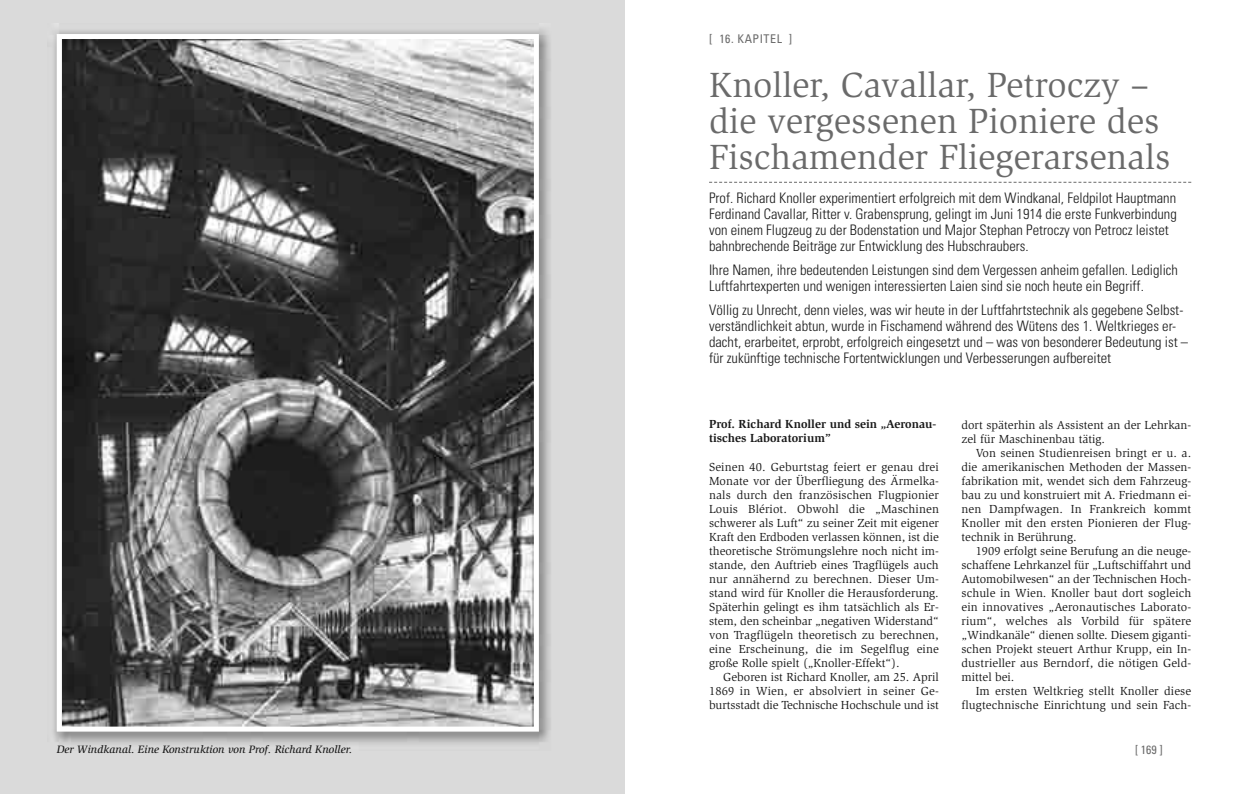
<style>
.page{position:relative;width:1248px;height:794px;background:#fff}
.page>*{position:absolute;margin:0;border:0;box-sizing:border-box;transform-origin:0 0}
.t1{font:36px/36px "Slimbach";color:#6a6a6a}
.t2{font:300 condensed 14.5px/16px "Univers";color:#191919}
.t3{font:12px "Slimbach";color:#191919}
.t4{font:700 12px/14px "Slimbach";color:#191919}
.t5{font:condensed 12px "Univers";letter-spacing:.045em;color:#6a6a6a}
.t6{font:condensed 12px "Univers";letter-spacing:.045em;color:#6a6a6a;scale:.95 1}
.t7{font:italic 500 11px "Slimbach";color:#191919}
</style>
<div class="page">
<img style="left:47px;top:23px;width:509px;height:727px">
<img style="left:63px;top:40px;width:470px;height:685px">
<div style="left:57px;top:34px;width:482px;height:697px;border:5px solid #fff"></div>
<svg style="left:709px;top:182px;width:482px;height:1px"></svg>
<p class="t7" style="left:57px;top:745px;width:297px">Der Windkanal. Eine Konstruktion von Prof. Richard Knoller.</p>
<p class="t5" style="left:709px;top:34px;width:85px">[ 16. KAPITEL ]</p>
<p class="t1" style="left:709px;top:69px;width:463px">Knoller, Cavallar, Petroczy – die vergessenen Pioniere des<br>Fischamender Fliegerarsenals</p>
<p class="t2" style="left:709px;top:191px;width:469px">Prof. Richard Knoller experimentiert erfolgreich mit dem Windkanal, Feldpilot Hauptmann Ferdinand Cavallar, Ritter v. Grabensprung, gelingt im Juni 1914 die erste Funkverbindung von einem Flugzeug zu der Bodenstation und Major Stephan Petroczy von Petrocz leistet bahnbrechende Beiträge zur Entwicklung des Hubschraubers.</p>
<p class="t2" style="left:709px;top:263px;width:470px">Ihre Namen, ihre bedeutenden Leistungen sind dem Vergessen anheim gefallen. Lediglich<br>Luftfahrtexperten und wenigen interessierten Laien sind sie noch heute ein Begriff.</p>
<p class="t2" style="left:709px;top:303px;width:480px">Völlig zu Unrecht, denn vieles, was wir heute in der Luftfahrtstechnik als gegebene Selbst&shy;verständlichkeit abtun, wurde in Fischamend während des Wütens des 1. Weltkrieges er&shy;dacht, erarbeitet, erprobt, erfolgreich eingesetzt und – was von besonderer Bedeutung ist – für zukünftige technische Fortentwicklungen und Verbesserungen aufbereitet</p>
<p class="t4" style="left:709px;top:418px;width:229px">Prof. Richard Knoller und sein „Aeronau&shy;tisches Laboratorium”</p>
<p class="t3" style="left:709px;top:462px;width:231px">Seinen 40. Geburtstag feiert er genau drei</p>
<p class="t3" style="left:709px;top:476px;width:231px">Monate vor der Überfliegung des Ärmelka-</p>
<p class="t3" style="left:709px;top:490px;width:231px">nals durch den französischen Flugpionier</p>
<p class="t3" style="left:709px;top:504px;width:231px">Louis Blériot. Obwohl die „Maschinen</p>
<p class="t3" style="left:709px;top:518px;width:231px">schwerer als Luft“ zu seiner Zeit mit eigener</p>
<p class="t3" style="left:709px;top:532px;width:231px">Kraft den Erdboden verlassen können, ist die</p>
<p class="t3" style="left:709px;top:546px;width:231px">theoretische Strömungslehre noch nicht im-</p>
<p class="t3" style="left:709px;top:560px;width:231px">stande, den Auftrieb eines Tragflügels auch</p>
<p class="t3" style="left:709px;top:574px;width:231px">nur annähernd zu berechnen. Dieser Um-</p>
<p class="t3" style="left:709px;top:588px;width:231px">stand wird für Knoller die Herausforderung.</p>
<p class="t3" style="left:709px;top:602px;width:231px">Späterhin gelingt es ihm tatsächlich als Er-</p>
<p class="t3" style="left:709px;top:616px;width:231px">stem, den scheinbar „negativen Widerstand“</p>
<p class="t3" style="left:709px;top:630px;width:231px">von Tragflügeln theoretisch zu berechnen,</p>
<p class="t3" style="left:709px;top:644px;width:231px">eine Erscheinung, die im Segelflug eine</p>
<p class="t3" style="left:709px;top:658px;width:192px">große Rolle spielt („Knoller-Effekt“).</p>
<p class="t3" style="left:723px;top:672px;width:217px">Geboren ist Richard Knoller, am 25. April</p>
<p class="t3" style="left:709px;top:686px;width:231px">1869 in Wien, er absolviert in seiner Ge-</p>
<p class="t3" style="left:709px;top:700px;width:231px">burtsstadt die Technische Hochschule und ist</p>
<p class="t3" style="left:961px;top:420px;width:231px">dort späterhin als Assistent an der Lehrkan-</p>
<p class="t3" style="left:961px;top:434px;width:145px">zel für Maschinenbau tätig.</p>
<p class="t3" style="left:975px;top:448px;width:217px">Von seinen Studienreisen bringt er u. a.</p>
<p class="t3" style="left:961px;top:462px;width:231px">die amerikanischen Methoden der Massen-</p>
<p class="t3" style="left:961px;top:476px;width:231px">fabrikation mit, wendet sich dem Fahrzeug-</p>
<p class="t3" style="left:961px;top:490px;width:231px">bau zu und konstruiert mit A. Friedmann ei-</p>
<p class="t3" style="left:961px;top:504px;width:231px">nen Dampfwagen. In Frankreich kommt</p>
<p class="t3" style="left:961px;top:518px;width:231px">Knoller mit den ersten Pionieren der Flug-</p>
<p class="t3" style="left:961px;top:532px;width:116px">technik in Berührung.</p>
<p class="t3" style="left:975px;top:546px;width:217px">1909 erfolgt seine Berufung an die neuge-</p>
<p class="t3" style="left:961px;top:560px;width:231px">schaffene Lehrkanzel für „Luftschiffahrt und</p>
<p class="t3" style="left:961px;top:574px;width:231px">Automobilwesen“ an der Technischen Hoch-</p>
<p class="t3" style="left:961px;top:588px;width:231px">schule in Wien. Knoller baut dort sogleich</p>
<p class="t3" style="left:961px;top:602px;width:231px">ein innovatives „Aeronautisches Laborato-</p>
<p class="t3" style="left:961px;top:616px;width:231px">rium“, welches als Vorbild für spätere</p>
<p class="t3" style="left:961px;top:630px;width:231px">„Windkanäle“ dienen sollte. Diesem giganti-</p>
<p class="t3" style="left:961px;top:644px;width:231px">schen Projekt steuert Arthur Krupp, ein In-</p>
<p class="t3" style="left:961px;top:658px;width:231px">dustrieller aus Berndorf, die nötigen Geld-</p>
<p class="t3" style="left:961px;top:672px;width:54px">mittel bei.</p>
<p class="t3" style="left:975px;top:686px;width:217px">Im ersten Weltkrieg stellt Knoller diese</p>
<p class="t3" style="left:961px;top:700px;width:231px">flugtechnische Einrichtung und sein Fach-</p>
<p class="t6" style="left:1134px;top:746px;width:31px">[ 169 ]</p>
</div>
